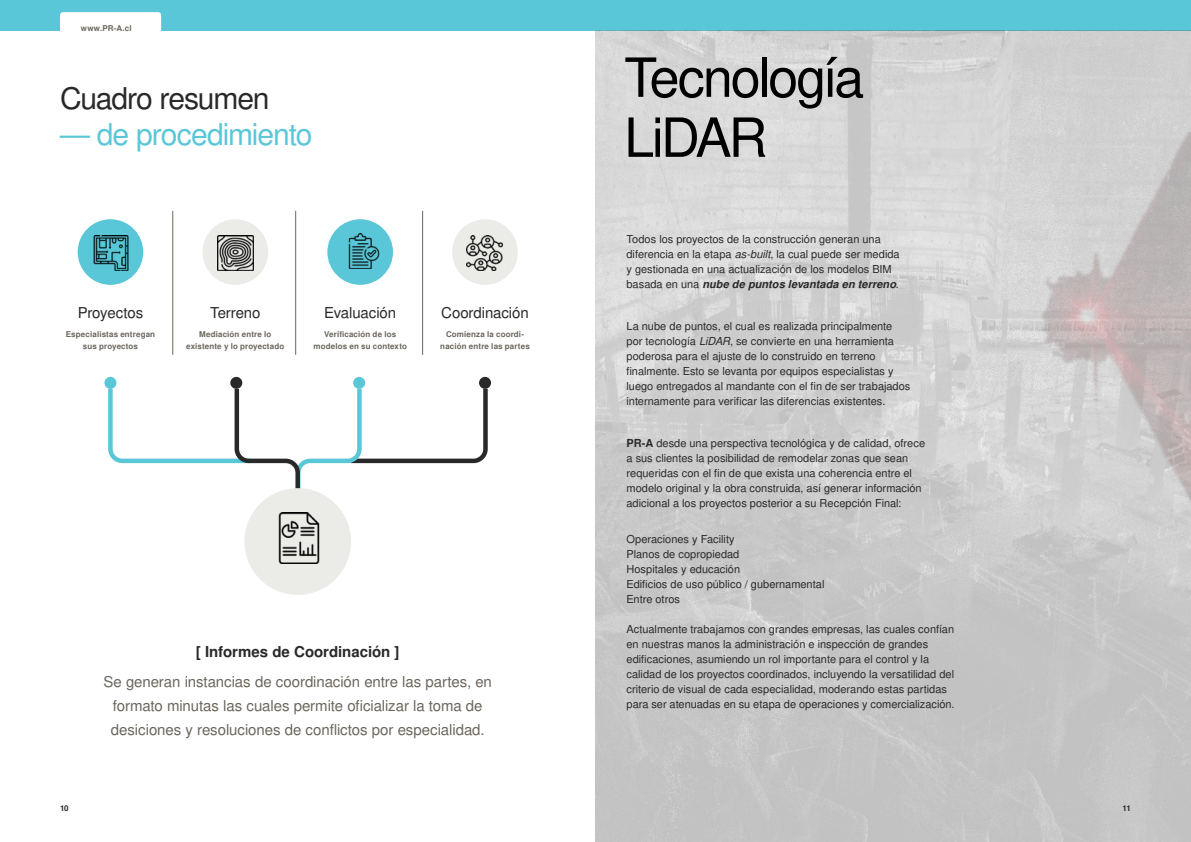
<style>
.page{position:relative;width:1191px;height:842px;background:#fff}
.page>*{position:absolute;margin:0;border:0;box-sizing:border-box;transform-origin:0 0}
.t1{font:54px/60px "Nimbus San L";letter-spacing:-.045em;color:#000}
.t2{font:30px "Nimbus San L";letter-spacing:-.035em;color:#5ac7d8}
.t3{font:30px "Nimbus San L";letter-spacing:-.035em;color:#292929}
.t4{font:15px/24px "Nimbus San L";letter-spacing:-.005em;color:#6b665d;text-align:center}
.t5{font:15px "Nimbus San L";letter-spacing:-.01em;color:#292929}
.t6{font:700 15px "Nimbus San L";letter-spacing:-.005em;color:#292929}
.t7{font:11px/15px "Nimbus San L";color:#292929}
.t8{font:700 8px/12px "Nimbus San L";letter-spacing:.015em;color:#6b665d;text-align:center}
.t9{font:700 8px "Nimbus San L";color:#292929}
.s1{font-style:italic}
.s2{font-weight:700;font-style:italic}
.s3{font-weight:700}
</style>
<div class="page">
<div style="left:0;top:0;width:1191px;height:31px;background:#5ac7d8"></div>
<div style="left:60px;top:12px;width:101px;height:43px;background:#fff;border-radius:3px"></div>
<hr style="left:173px;top:211px;width:1px;height:144px;background:#6b665d">
<hr style="left:422px;top:211px;width:1px;height:144px;background:#6b665d">
<hr style="left:295px;top:211px;width:1px;height:144px;background:#6b665d">
<div style="left:78px;top:219px;width:65px;height:66px;background:#5ac7d8;border-radius:50%"></div>
<div style="left:202px;top:219px;width:66px;height:66px;background:#ebece8;border-radius:50%"></div>
<div style="left:452px;top:219px;width:66px;height:66px;background:#ebece8;border-radius:50%"></div>
<div style="left:327px;top:219px;width:66px;height:66px;background:#5ac7d8;border-radius:50%"></div>
<img style="left:595px;top:31px;width:596px;height:811px">
<div style="left:104px;top:377px;width:12px;height:12px;background:#5ac7d8;border-radius:50%"></div>
<div style="left:353px;top:377px;width:12px;height:12px;background:#5ac7d8;border-radius:50%"></div>
<div style="left:230px;top:377px;width:12px;height:12px;background:#292929;border-radius:50%"></div>
<div style="left:479px;top:377px;width:12px;height:12px;background:#292929;border-radius:50%"></div>
<svg style="left:106px;top:384px;width:384px;height:187px"></svg>
<div style="left:244px;top:488px;width:107px;height:107px;background:#ebece8;border-radius:50%"></div>
<img style="left:93px;top:235px;width:36px;height:36px">
<img style="left:217px;top:235px;width:36px;height:36px">
<img style="left:278px;top:512px;width:42px;height:52px">
<img style="left:348px;top:233px;width:32px;height:36px">
<img style="left:467px;top:235px;width:35px;height:36px">
<img style="left:1012px;top:133px;width:179px;height:377px">
<p class="t8" style="left:81px;top:22px;width:52px">www.PR-A.cl</p>
<h2 class="t3" style="left:60px;top:77px;width:211px">Cuadro resumen</h2>
<h2 class="t2" style="left:60px;top:113px;width:254px">— de procedimiento</h2>
<h3 class="t5" style="left:78px;top:302px;width:67px">Proyectos</h3>
<p class="t8" style="left:66px;top:328px;width:91px">Especialistas entregan sus proyectos</p>
<h3 class="t5" style="left:210px;top:302px;width:52px">Terreno</h3>
<p class="t8" style="left:186px;top:328px;width:99px">Mediación entre lo existente y lo proyectado</p>
<h3 class="t5" style="left:324px;top:302px;width:74px">Evaluación</h3>
<p class="t8" style="left:313px;top:328px;width:95px">Verificación de los modelos en su contexto</p>
<h3 class="t5" style="left:441px;top:302px;width:89px">Coordinación</h3>
<p class="t8" style="left:440px;top:328px;width:91px">Comienza la coordi&shy;nación entre las partes</p>
<h3 class="t6" style="left:196px;top:641px;width:205px">[ Informes de Coordinación ]</h3>
<h3 class="t4" style="left:104px;top:669px;width:390px">Se generan instancias de coordinación entre las partes, en formato minutas las cuales permite oficializar la toma de desiciones y resoluciones de conflictos por especialidad.</h3>
<h1 class="t1" style="left:624px;top:46px;width:241px">Tecnología<br>LiDAR</h1>
<p class="t7" style="left:626px;top:231px;width:275px">Todos los proyectos de la construcción generan una diferencia en la etapa <span class="s1">as-built</span>, la cual puede ser medida y gestionada en una actualización de los modelos BIM basada en una <span class="s2">nube de puntos levantada en terreno</span>.</p>
<p class="t7" style="left:626px;top:318px;width:285px">La nube de puntos, el cual es realizada principalmente por tecnología <span class="s1">LiDAR</span>, se convierte en una herramienta poderosa para el ajuste de lo construido en terreno finalmente. Esto se levanta por equipos especialistas y luego entregados al mandante con el fin de ser trabajados internamente para verificar las diferencias existentes.</p>
<p class="t7" style="left:626px;top:435px;width:300px"><span class="s3">PR-A</span> desde una perspectiva tecnológica y de calidad, ofrece a sus clientes la posibilidad de remodelar zonas que sean requeridas con el fin de que exista una coherencia entre el modelo original y la obra construida, así generar información adicional a los proyectos posterior a su Recepción Final:</p>
<p class="t7" style="left:626px;top:531px;width:199px">Operaciones y Facility<br>Planos de copropiedad<br>Hospitales y educación<br>Edificios de uso público / gubernamental<br>Entre otros</p>
<p class="t7" style="left:626px;top:621px;width:330px">Actualmente trabajamos con grandes empresas, las cuales confían en nuestras manos la administración e inspección de grandes edificaciones, asumiendo un rol importante para el control y la calidad de los proyectos coordinados, incluyendo la versatilidad del criterio de visual de cada especialidad, moderando estas partidas para ser atenuadas en su etapa de operaciones y comercialización.</p>
<p class="t9" style="left:60px;top:802px;width:10px">10</p>
<p class="t9" style="left:1122px;top:802px;width:10px">11</p>
</div>
